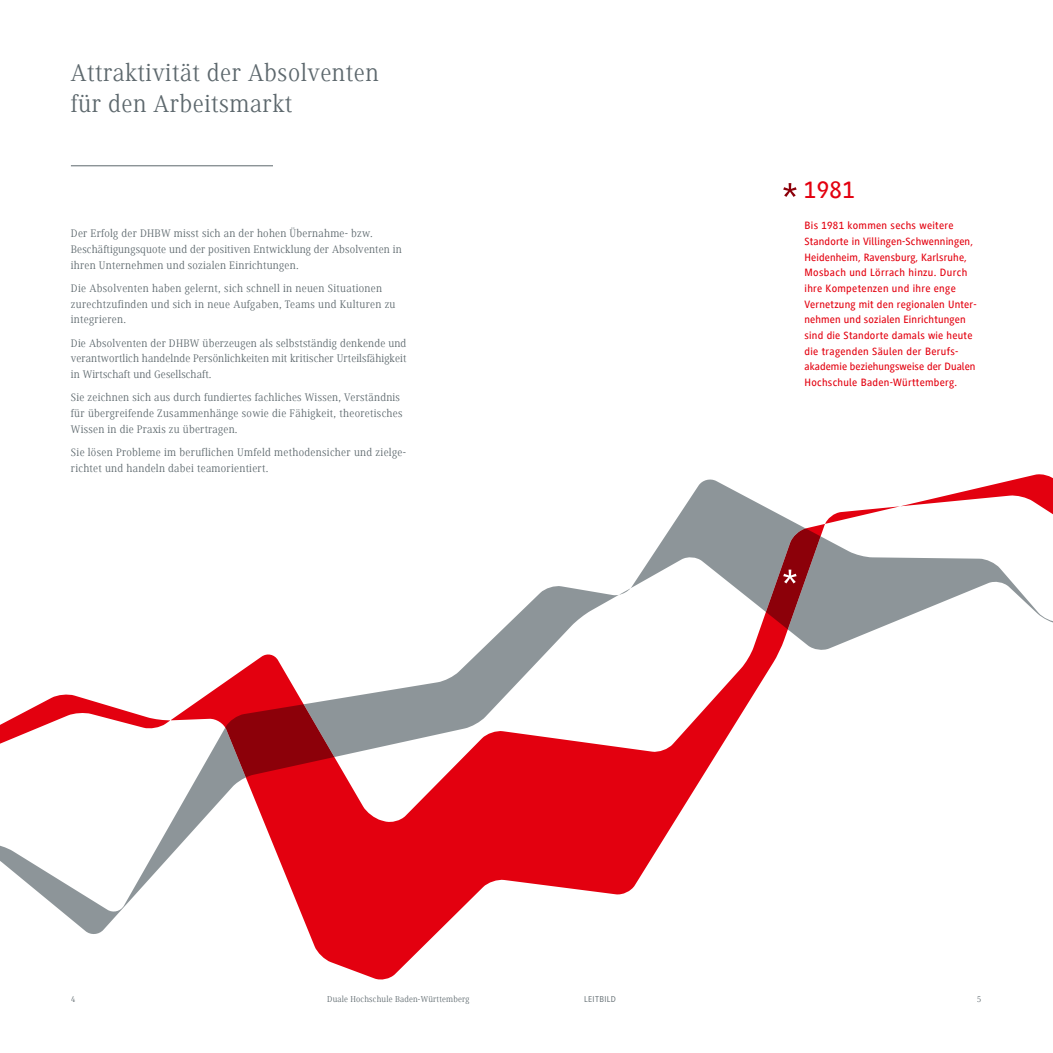
<style>
.page{position:relative;width:1053px;height:1053px;background:#fff}
.page>*{position:absolute;margin:0;border:0;box-sizing:border-box;transform-origin:0 0}
.t1{font:25px/31.2px "Generis Serif Com";letter-spacing:.02em;color:#5d686d}
.t2{font:500 25px "Generis Simple Com";color:#e3000f}
.t3{font:11.25px/15.6px "Generis Serif Com";letter-spacing:.02em;color:#5d686d}
.t4{font:500 11px/15.6px "Generis Sans Com";letter-spacing:.02em;color:#e3000f}
.t5{font:8.75px "Generis Serif Com";letter-spacing:.02em;color:#5d686d}
.t6{font:8.75px "Generis Sans Com";letter-spacing:.04em;color:#5d686d}
</style>
<div class="page">
<svg style="left:0;top:474px;width:1052px;height:506px"></svg>
<svg style="left:225px;top:704px;width:109px;height:73px;background:#a4000a"></svg>
<svg style="left:303px;top:585px;width:316px;height:172px"></svg>
<svg style="left:0;top:727px;width:246px;height:208px"></svg>
<svg style="left:619px;top:479px;width:433px;height:172px"></svg>
<svg style="left:783px;top:183px;width:13px;height:14px"></svg>
<hr style="left:71px;top:165px;width:202px;height:1px;background:#5d686d">
<h1 class="t1" style="left:71px;top:57px;width:309px">Attraktivität der Absolventen für den Arbeitsmarkt</h1>
<p class="t3" style="left:71px;top:226px;width:332px">Der Erfolg der DHBW misst sich an der hohen Übernahme- bzw.<br>Beschäftigungsquote und der positiven Entwicklung der Absolventen in ihren Unternehmen und sozialen Einrichtungen.</p>
<p class="t3" style="left:71px;top:280px;width:326px">Die Absolventen haben gelernt, sich schnell in neuen Situationen zurechtzufinden und sich in neue Aufgaben, Teams und Kulturen zu integrieren.</p>
<p class="t3" style="left:71px;top:335px;width:337px;text-align:justify">Die Absolventen der DHBW überzeugen als selbstständig denkende und verantwortlich handelnde Persönlichkeiten mit kritischer Urteilsfähigkeit in Wirtschaft und Gesellschaft.</p>
<p class="t3" style="left:71px;top:390px;width:333px">Sie zeichnen sich aus durch fundiertes fachliches Wissen, Verständnis für übergreifende Zusammenhänge sowie die Fähigkeit, theoretisches<br>Wissen in die Praxis zu übertragen.</p>
<p class="t3" style="left:71px;top:444px;width:336px">Sie lösen Probleme im beruflichen Umfeld methodensicher und zielge&shy;richtet und handeln dabei teamorientiert.</p>
<h1 class="t2" style="left:803px;top:176px;width:52px">1981</h1>
<p class="t4" style="left:804px;top:218px;width:174px">Bis 1981 kommen sechs weitere Standorte in Villingen-Schwenningen, Heidenheim, Ravensburg, Karlsruhe, Mosbach und Lörrach hinzu. Durch ihre Kompetenzen und ihre enge Vernetzung mit den regionalen Unter&shy;nehmen und sozialen Einrichtungen sind die Standorte damals wie heute die tragenden Säulen der Berufs&shy;akademie beziehungsweise der Dualen Hochschule Baden-Württemberg.</p>
<p class="t5" style="left:71px;top:994px;width:6px">4</p>
<p class="t5" style="left:327px;top:994px;width:144px">Duale Hochschule Baden-Württemberg</p>
<p class="t6" style="left:584px;top:994px;width:33px">Leitbild</p>
<p class="t5" style="left:977px;top:994px;width:6px">5</p>
</div>
